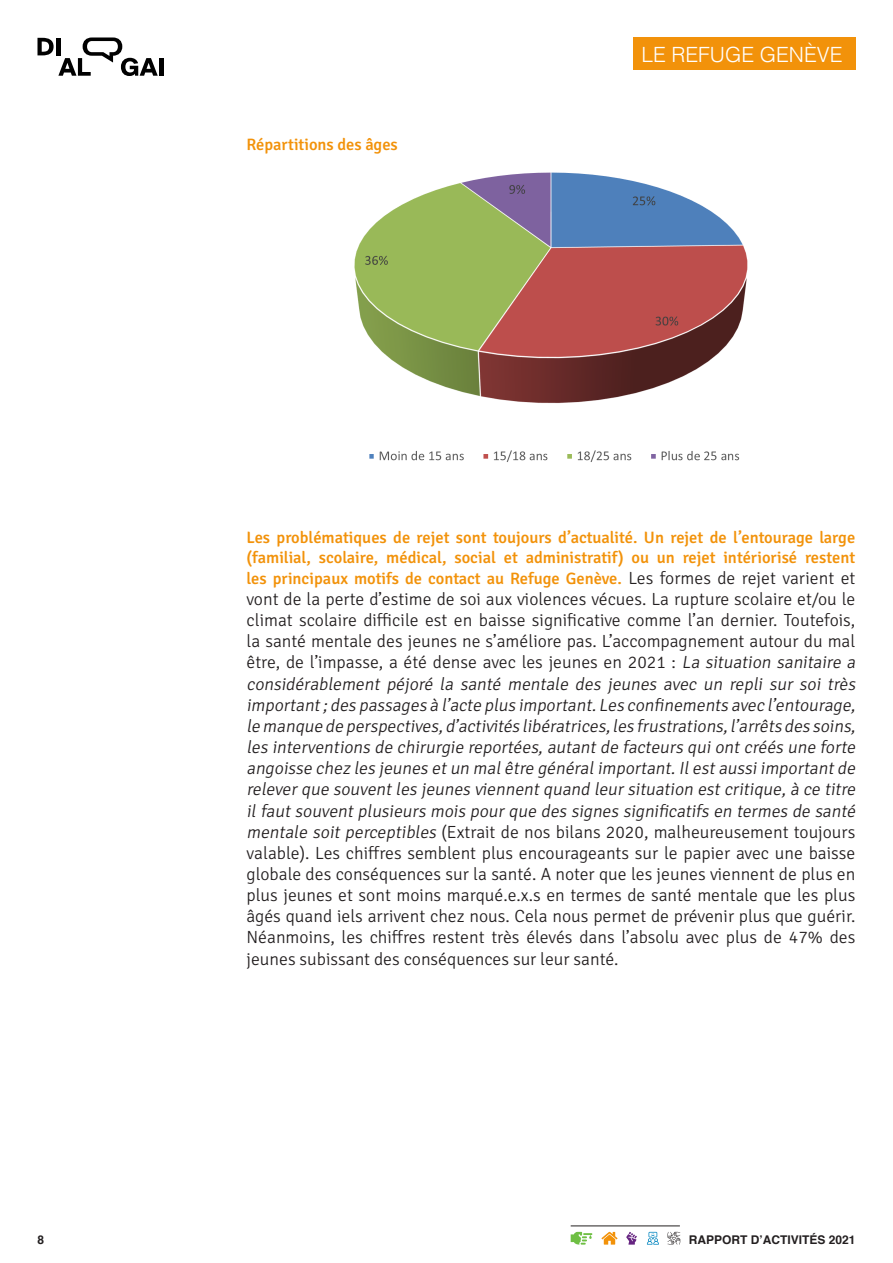
<style>
.page{position:relative;width:893px;height:1263px;background:#fff}
.page>*{position:absolute;margin:0;border:0;box-sizing:border-box;transform-origin:0 0}
.t1{font:300 21px "Helvetica";color:#fff}
.t2{font:300 17.7px/21.1px "Signika";color:#231f20}
.t3{font:500 16.5px/20.5px "Signika";color:#f2920a;text-align:justify}
.t4{font:700 12px "Helvetica";color:#231f20}
.s1{font-weight:300;font-size:17.7px;color:#231f20}
.s2{font-style:italic}
</style>
<div class="page">
<svg style="left:38px;top:38px;width:120px;height:38px"></svg>
<div style="left:159px;top:58px;width:5px;height:18px;background:#010101"></div>
<div style="left:633px;top:38px;width:222px;height:32px;background:#f2920a"></div>
<svg style="left:571px;top:1232px;width:21px;height:12px"></svg>
<svg style="left:601px;top:1232px;width:16px;height:12px"></svg>
<svg style="left:626px;top:1232px;width:11px;height:12px"></svg>
<svg style="left:647px;top:1232px;width:12px;height:12px"></svg>
<svg style="left:667px;top:1232px;width:13px;height:12px"></svg>
<hr style="left:571px;top:1225px;width:109px;height:1px;background:#231f20">
<img style="left:354px;top:172px;width:394px;height:290px">
<p class="t4" style="left:38px;top:1230px;width:8px">8</p>
<p class="t3" style="left:246px;top:133px;width:153px">Répartitions des âges</p>
<p class="t1" style="left:641px;top:41px;width:203px">LE REFUGE GENÈVE</p>
<p class="t3" style="left:246px;top:526px;width:610px">Les problématiques de rejet sont toujours d’actualité. Un rejet de l’entourage large (familial, scolaire, médical, social et administratif) ou un rejet intériorisé restent les principaux motifs de contact au Refuge Genève. <span class="s1">Les formes de rejet varient et</span></p>
<p class="t2" style="left:246px;top:587px;width:614px">vont de la perte d’estime de soi aux violences vécues. La rupture scolaire et/ou le climat scolaire difficile est en baisse significative comme l’an dernier. Toutefois, la santé mentale des jeunes ne s’améliore pas. L’accompagnement autour du mal être, de l’impasse, a été dense avec les jeunes en 2021 : <span class="s2">La situation sanitaire a considérablement péjoré la santé mentale des jeunes avec un repli sur soi très important;des passages à l’acte plus important.Les confinements avec l’entourage, le manque de perspectives,d’activités libératrices,les frustrations,l’arrêts des soins, les interventions de chirurgie reportées,autantde facteurs quiontcréés une forte angoisse chez les jeunes etun malêtre généralimportant.Ilestaussiimportantde releverque souventles jeunes viennentquand leursituation estcritique,à ce titre ilfautsouventplusieurs mois pourque des signes significatifs en termes de santé mentale soit perceptibles</span> (Extrait de nos bilans 2020, malheureusement toujours valable). Les chiffres semblent plus encourageants sur le papier avec une baisse globale des conséquences sur la santé. A noter que les jeunes viennent de plus en plus jeunes et sont moins marqué.e.x.s en termes de santé mentale que les plus âgés quand iels arrivent chez nous. Cela nous permet de prévenir plus que guérir.<br>Néanmoins, les chiffres restent très élevés dans l’absolu avec plus de 47% des jeunes subissant des conséquences sur leur santé.</p>
<p class="t4" style="left:689px;top:1230px;width:168px">RAPPORT D’ACTIVITÉS 2021</p>
</div>
